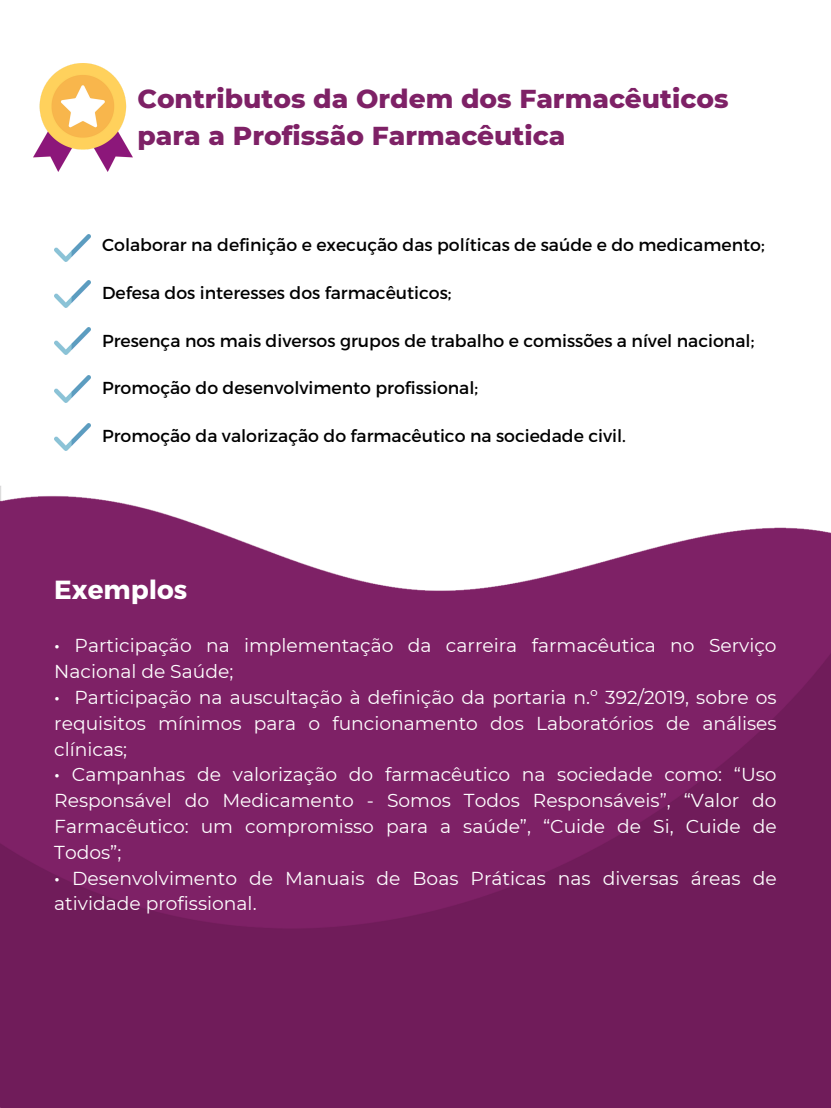
<style>
.page{position:relative;width:831px;height:1108px;background:#fff}
.page>*{position:absolute;margin:0;border:0;box-sizing:border-box;transform-origin:0 0}
.t1{font:800 26.44px/37px "Montserrat";color:#7e2166}
.t2{font:700 26.19px "Montserrat";color:#fff}
.t3{font:18.69px/25.8px "Montserrat";color:#fff}
.t4{font:17.31px "Montserrat";color:#000}
.s1{font-weight:500}
</style>
<div class="page">
<img style="left:0;top:156px;width:830px;height:951px">
<img style="left:54px;top:234px;width:37px;height:27px">
<img style="left:54px;top:280px;width:37px;height:28px">
<img style="left:54px;top:327px;width:37px;height:27px">
<img style="left:54px;top:375px;width:37px;height:27px">
<img style="left:54px;top:423px;width:37px;height:27px">
<img style="left:33px;top:63px;width:99px;height:108px">
<h1 class="t1" style="left:137px;top:80px;width:592px">Contributos da Ordem dos Farmacêuticos para a Profissão Farmacêutica</h1>
<p class="t4" style="left:102px;top:233px;width:663px">Colaborar na definição e execução das políticas de saúde e do medicamento;</p>
<p class="t4" style="left:102px;top:281px;width:351px">Defesa dos interesses dos farmacêuticos;</p>
<p class="t4" style="left:102px;top:329px;width:653px">Presença nos mais diversos grupos de trabalho e comissões a nível nacional;</p>
<p class="t4" style="left:102px;top:377px;width:377px">Promoção do desenvolvimento profissional;</p>
<p class="t4" style="left:102px;top:424px;width:525px">Promoção da valorização do farmacêutico na sociedade civil.</p>
<h2 class="t2" style="left:54px;top:573px;width:134px">Exemplos</h2>
<p class="t3" style="left:54px;top:632px;width:723px"><span class="s1">•</span> Participação na implementação da carreira farmacêutica no Serviço<br>Nacional de Saúde;</p>
<p class="t3" style="left:54px;top:684px;width:723px;text-align:justify"><span class="s1">•</span> Participação na auscultação à definição da portaria n.º 392/2019, sobre os requisitos mínimos para o funcionamento dos Laboratórios de análises clínicas;</p>
<p class="t3" style="left:54px;top:761px;width:723px;text-align:justify"><span class="s1">•</span> Campanhas de valorização do farmacêutico na sociedade como: “Uso Responsável do Medicamento - Somos Todos Responsáveis”, “Valor do Farmacêutico: um compromisso para a saúde”, “Cuide de Si, Cuide de Todos”;</p>
<p class="t3" style="left:54px;top:864px;width:723px"><span class="s1">•</span> Desenvolvimento de Manuais de Boas Práticas nas diversas áreas de atividade profissional.</p>
</div>
